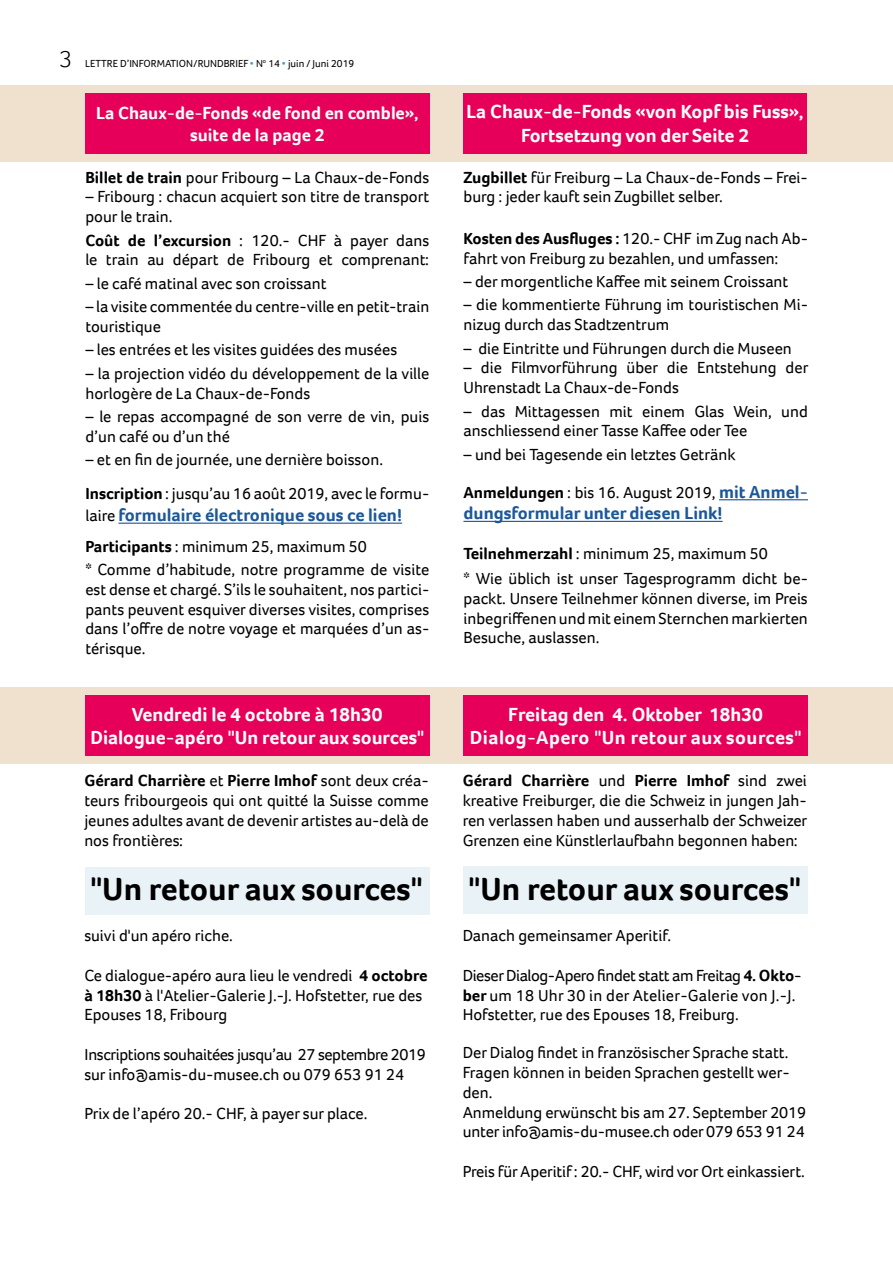
<style>
.page{position:relative;width:893px;height:1263px;background:#fff}
.page>*{position:absolute;margin:0;border:0;box-sizing:border-box;transform-origin:0 0}
.t1{font:700 33px "Foco";color:#000}
.t2{font:300 24px "Foco";color:#000}
.t3{font:700 19.5px/23.4px "Foco";color:#fff;text-align:center}
.t4{font:700 18px "Foco";color:#1b5899}
.t5{font:700 18px/21.6px "Foco";color:#fff;text-align:center}
.t6{font:16.5px/19.8px "Foco";color:#000}
.t7{font:16.5px/19.8px "Foco";letter-spacing:-.025em;color:#000}
.t8{font:10.5px "Foco";color:#000}
.s1{color:#3ca3c1}
.s2{font-weight:700}
.s3{font-weight:700;font-size:18px;color:#1b5899}
.s4{font-weight:400;font-size:16.5px;color:#000}
</style>
<div class="page">
<div style="left:85px;top:867px;width:345px;height:48px;background:#e9f2f6"></div>
<div style="left:463px;top:866px;width:345px;height:48px;background:#e9f2f6"></div>
<div style="left:0;top:687px;width:893px;height:77px;background:#f0e0ce"></div>
<div style="left:85px;top:695px;width:344px;height:61px;background:#e70059"></div>
<div style="left:463px;top:695px;width:345px;height:61px;background:#e70059"></div>
<hr style="left:119px;top:523px;width:283px;height:1px;background:#1b5899">
<div style="left:0;top:85px;width:893px;height:76px;background:#f0e0ce"></div>
<div style="left:85px;top:94px;width:344px;height:60px;background:#e70059"></div>
<div style="left:463px;top:93px;width:344px;height:60px;background:#e70059"></div>
<hr style="left:719px;top:499px;width:89px;height:1px;background:#1b5899">
<hr style="left:463px;top:521px;width:260px;height:1px;background:#1b5899">
<h2 class="t2" style="left:60px;top:43px;width:14px">3</h2>
<p class="t8" style="left:85px;top:56px;width:271px">LETTRE D’INFORMATION/RUNDBRIEF <span class="s1">•</span> N<sup>o</sup> 14 <span class="s1">•</span> juin / Juni 2019</p>
<p class="t5" style="left:96px;top:102px;width:324px">La Chaux-de-Fonds «de fond en comble», suite de la page 2</p>
<p class="t3" style="left:467px;top:100px;width:339px">La Chaux-de-Fonds «von Kopf bis Fuss»,<br>Fortsetzung von der Seite 2</p>
<p class="t6" style="left:463px;top:167px;width:346px"><span class="s2">Zugbillet</span> für Freiburg – La Chaux-de-Fonds – Frei&shy;burg : jeder kauft sein Zugbillet selber.</p>
<p class="t6" style="left:463px;top:228px;width:346px"><span class="s2">Kosten des Ausfluges :</span> 120.- CHF im Zug nach Ab&shy;fahrt von Freiburg zu bezahlen, und umfassen:</p>
<p class="t6" style="left:463px;top:271px;width:326px">– der morgentliche Kaffee mit seinem Croissant</p>
<p class="t6" style="left:463px;top:295px;width:346px">– die kommentierte Führung im touristischen Mi&shy;nizug durch das Stadtzentrum</p>
<p class="t6" style="left:463px;top:338px;width:330px">– die Eintritte und Führungen durch die Museen</p>
<p class="t6" style="left:463px;top:358px;width:346px">– die Filmvorführung über die Entstehung der<br>Uhrenstadt La Chaux-de-Fonds</p>
<p class="t6" style="left:463px;top:401px;width:346px">– das Mittagessen mit einem Glas Wein, und anschliessend einer Tasse Kaffee oder Tee</p>
<p class="t6" style="left:463px;top:444px;width:274px">– und bei Tagesende ein letztes Getränk</p>
<p class="t6" style="left:463px;top:482px;width:346px"><span class="s2">Anmeldungen</span> : bis 16. August 2019, <span class="s3">mit Anmel-</span></p>
<p class="t4" style="left:463px;top:501px;width:261px">dungsformular unter diesen Link!</p>
<p class="t6" style="left:463px;top:540px;width:346px;line-height:25.2px"><span class="s2">Teilnehmerzahl</span> : minimum 25, maximum 50<br>* Wie üblich ist unser Tagesprogramm dicht be-</p>
<p class="t6" style="left:463px;top:588px;width:346px;text-align:justify">packt. Unsere Teilnehmer können diverse, im Preis inbegriffenen und mit einem Sternchen markierten Besuche, auslassen.</p>
<p class="t6" style="left:85px;top:167px;width:345px"><span class="s2">Billet de train</span> pour Fribourg – La Chaux-de-Fonds</p>
<p class="t6" style="left:85px;top:187px;width:345px">– Fribourg : chacun acquiert son titre de transport pour le train.</p>
<p class="t6" style="left:85px;top:230px;width:345px"><span class="s2">Coût de l’excursion</span> : 120.- CHF à payer dans le train au départ de Fribourg et comprenant:</p>
<p class="t6" style="left:85px;top:273px;width:243px">– le café matinal avec son croissant</p>
<p class="t6" style="left:85px;top:296px;width:345px">– la visite commentée du centre-ville en petit-train touristique</p>
<p class="t6" style="left:85px;top:340px;width:313px">– les entrées et les visites guidées des musées</p>
<p class="t6" style="left:85px;top:363px;width:345px">– la projection vidéo du développement de la ville horlogère de La Chaux-de-Fonds</p>
<p class="t6" style="left:85px;top:406px;width:345px">– le repas accompagné de son verre de vin, puis d’un café ou d’un thé</p>
<p class="t6" style="left:85px;top:442px;width:345px;line-height:34.2px">– et en fin de journée, une dernière boisson.<br><span class="s2">Inscription</span> : jusqu’au 16 août 2019, avec le formu-</p>
<p class="t4" style="left:85px;top:503px;width:318px"><span class="s4">laire</span> formulaire électronique sous ce lien!</p>
<p class="t6" style="left:85px;top:534px;width:345px;line-height:23.4px"><span class="s2">Participants</span> : minimum 25, maximum 50<br>* Comme d’habitude, notre programme de visite</p>
<p class="t6" style="left:85px;top:579px;width:345px;text-align:justify">est dense et chargé. S’ils le souhaitent, nos partici&shy;pants peuvent esquiver diverses visites, comprises dans l’offre de notre voyage et marquées d’un as&shy;térisque.</p>
<p class="t3" style="left:90px;top:702px;width:335px">Vendredi le 4 octobre à 18h30<br>Dialogue-apéro "Un retour aux sources"</p>
<p class="t3" style="left:470px;top:702px;width:333px">Freitag den 4. Oktober 18h30<br>Dialog-Apero "Un retour aux sources"</p>
<p class="t6" style="left:84px;top:771px;width:346px;text-align:justify"><span class="s2">Gérard Charrière</span> et <span class="s2">Pierre Imhof</span> sont deux créa&shy;teurs fribourgeois qui ont quitté la Suisse comme jeunes adultes avant de devenir artistes au-delà de nos frontières:</p>
<h1 class="t1" style="left:90px;top:867px;width:334px">"Un retour aux sources"</h1>
<p class="t6" style="left:84px;top:925px;width:150px">suivi d'un apéro riche.</p>
<p class="t6" style="left:84px;top:965px;width:345px">Ce dialogue-apéro aura lieu le vendredi <span class="s2">4 octobre à 18h30</span> à l'Atelier-Galerie J.-J. Hofstetter, rue des<br>Epouses 18, Fribourg</p>
<p class="t7" style="left:84px;top:1044px;width:343px">Inscriptions souhaitées jusqu’au 27 septembre 2019 sur info@amis-du-musee.ch ou 079 653 91 24</p>
<p class="t6" style="left:84px;top:1104px;width:285px">Prix de l’apéro 20.- CHF, à payer sur place.</p>
<p class="t6" style="left:463px;top:771px;width:346px;text-align:justify"><span class="s2">Gérard Charrière</span> und <span class="s2">Pierre Imhof</span> sind zwei kreative Freiburger, die die Schweiz in jungen Jah&shy;ren verlassen haben und ausserhalb der Schweizer Grenzen eine Künstlerlaufbahn begonnen haben:</p>
<h1 class="t1" style="left:469px;top:867px;width:334px">"Un retour aux sources"</h1>
<p class="t6" style="left:463px;top:925px;width:210px">Danach gemeinsamer Aperitif.</p>
<p class="t6" style="left:463px;top:965px;width:341px">Dieser Dialog-Apero findet statt am Freitag <span class="s2">4. Okto&shy;ber</span> um 18 Uhr 30 in der Atelier-Galerie von J.-J.<br>Hofstetter, rue des Epouses 18, Freiburg.</p>
<p class="t6" style="left:463px;top:1042px;width:345px">Der Dialog findet in französischer Sprache statt.<br>Fragen können in beiden Sprachen gestellt wer&shy;den.<br>Anmeldung erwünscht bis am 27. September 2019 unter info@amis-du-musee.ch oder 079 653 91 24</p>
<p class="t6" style="left:463px;top:1161px;width:344px">Preis für Aperitif : 20.- CHF, wird vor Ort einkassiert.</p>
</div>
